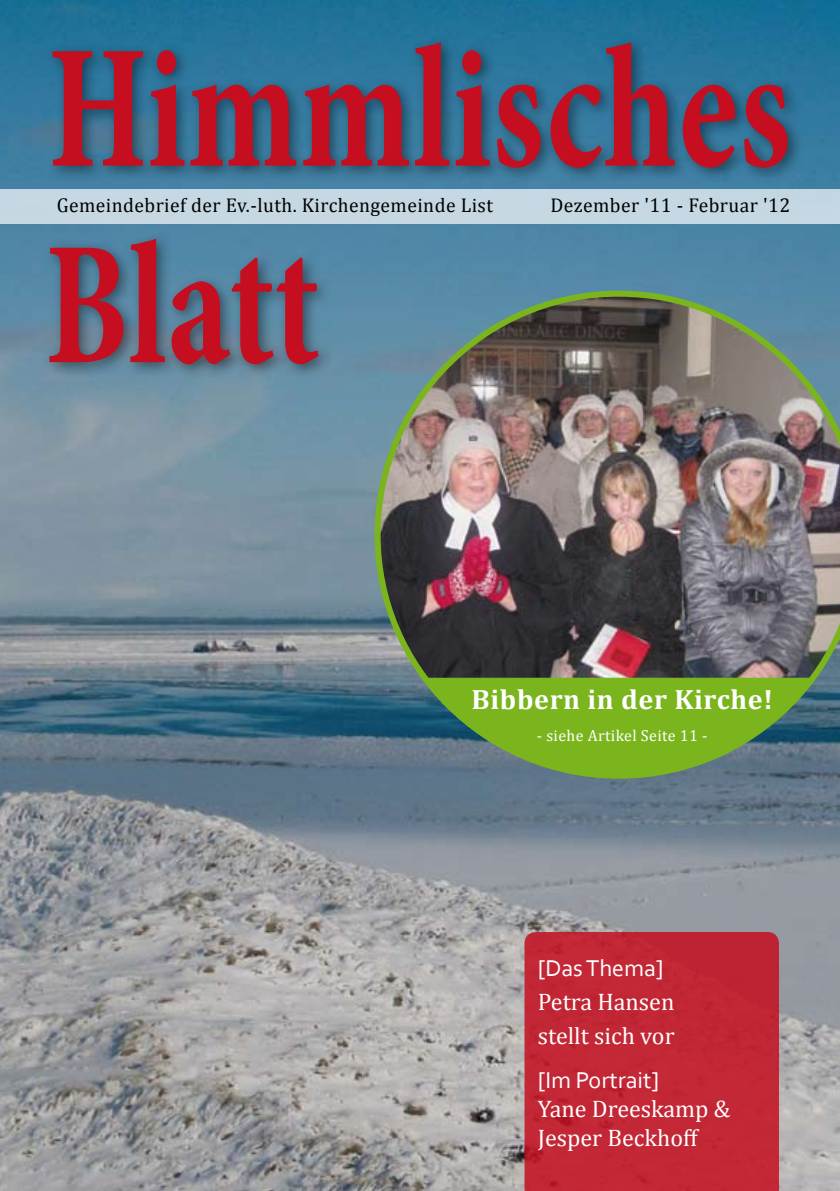
<style>
.page{position:relative;width:840px;height:1191px;background:#fff}
.page>*{position:absolute;margin:0;border:0;box-sizing:border-box;transform-origin:0 0}
.t1{font:700 condensed 178px/196.4px "Minion Pro";letter-spacing:.01em;color:#c50e1f;scale:.8 1}
.t2{font:700 28px "Cambria";letter-spacing:.02em;color:#fff}
.t3{font:24px/34px "Cambria";color:#fff}
.t4{font:24px "Corbel";color:#fff}
.t5{font:20px "Cambria";letter-spacing:.02em;color:#000}
.t6{font:16px "Cambria";letter-spacing:.02em;color:#fff}
</style>
<div class="page">
<img style="left:0;top:0;width:839px;height:1191px">
<div style="left:45px;top:34px;width:794px;height:276px;background:#000;opacity:.45"></div>
<div style="left:41px;top:230px;width:593px;height:276px;background:#000;opacity:.45"></div>
<div style="left:0;top:189px;width:839px;height:34px;background:#c5d8e2"></div>
<div style="left:524px;top:932px;width:254px;height:259px;background:#c32735"></div>
<img style="left:374px;top:291px;width:465px;height:487px">
<svg style="left:421px;top:677px;width:393px;height:100px;background:#6d9f39"></svg>
<h1 class="t1" style="left:45px;top:10px;width:933px">Himmlisches<br>Blatt</h1>
<p class="t5" style="left:57px;top:194px;width:437px">Gemeindebrief der Ev.-luth. Kirchengemeinde List</p>
<p class="t5" style="left:550px;top:194px;width:241px">Dezember '11 - Februar '12</p>
<h2 class="t2" style="left:471px;top:683px;width:302px">Bibbern in der Kirche!</h2>
<p class="t6" style="left:536px;top:726px;width:172px">- siehe Artikel Seite 11 -</p>
<p class="t4" style="left:537px;top:953px;width:127px">[Das Thema]</p>
<p class="t3" style="left:537px;top:985px;width:138px">Petra Hansen stellt sich vor</p>
<p class="t4" style="left:537px;top:1065px;width:123px">[Im Portrait]</p>
<p class="t3" style="left:537px;top:1094px;width:194px;line-height:28.8px">Yane Dreeskamp &amp;<br>Jesper Beckhoff</p>
</div>
